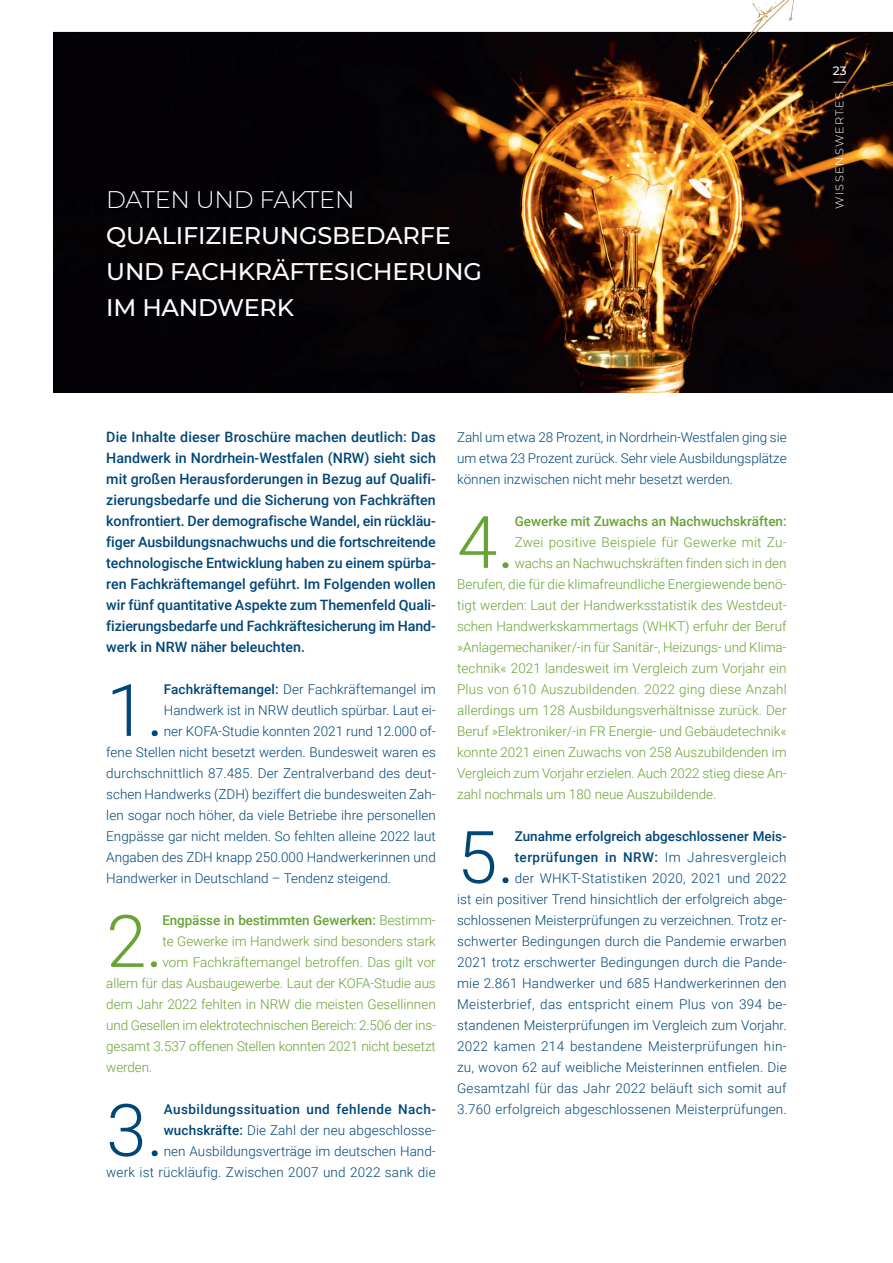
<style>
.page{position:relative;width:893px;height:1263px;background:#fff}
.page>*{position:absolute;margin:0;border:0;box-sizing:border-box;transform-origin:0 0}
.t1{font:300 72.6px "Roboto";color:#004677}
.t2{font:300 72.6px "Roboto";color:#68a335}
.t3{font:500 24px/36px "Montserrat";letter-spacing:-.01em;color:#fff}
.t4{font:300 24px "Montserrat";letter-spacing:-.01em;color:#fff}
.t5{font:500 14.25px/21px "Roboto";letter-spacing:-.005em;color:#004677;text-align:justify}
.t6{font:300 13.5px/21px "Roboto";letter-spacing:.005em;color:#004677;text-align:right}
.t7{font:300 13.5px "Roboto";color:#68a335}
.t8{font:500 13.5px "Roboto";letter-spacing:-.005em;color:#68a335}
.t9{font:300 13.5px "Roboto";letter-spacing:.02em;color:#68a335}
.t10{font:500 12px "Montserrat";color:#fff}
.t11{font:300 11.25px "Montserrat";letter-spacing:.11em;color:#fff}
.s1{font-weight:500}
.s2{font-weight:300}
</style>
<div class="page">
<hr style="left:0;top:0;width:1px;height:1263px;background:#57585a">
<img style="left:53px;top:0;width:840px;height:393px">
<svg style="left:833px;top:82px;width:13px;height:1px"></svg>
<h2 class="t4" style="left:106px;top:183px;width:250px">DATEN UND FAKTEN</h2>
<h2 class="t3" style="left:106px;top:216px;width:377px">QUALIFIZIERUNGSBEDARFE<br>UND FACHKRÄFTESICHERUNG<br>IM HANDWERK</h2>
<p class="t5" style="left:106px;top:426px;width:331px">Die Inhalte dieser Broschüre machen deutlich: Das Handwerk in Nordrhein-Westfalen (NRW) sieht sich mit großen Herausforderungen in Bezug auf Qualifi&shy;zierungsbedarfe und die Sicherung von Fachkräften konfrontiert. Der demografische Wandel, ein rückläu&shy;figer Ausbildungsnachwuchs und die fortschreitende technologische Entwicklung haben zu einem spürba&shy;ren Fachkräftemangel geführt. Im Folgenden wollen wir fünf quantitative Aspekte zum Themenfeld Quali&shy;fizierungsbedarfe und Fachkräftesicherung im Hand&shy;werk in NRW näher beleuchten.</p>
<h1 class="t1" style="left:106px;top:659px;width:59px">1.</h1>
<p class="t6" style="left:164px;top:678px;width:273px"><span class="s1">Fachkräftemangel:</span> Der Fachkräftemangel im</p>
<p class="t6" style="left:164px;top:699px;width:273px">Handwerk ist in NRW deutlich spürbar. Laut ei-</p>
<p class="t6" style="left:164px;top:720px;width:273px">ner KOFA-Studie konnten 2021 rund 12.000 of-</p>
<p class="t6" style="left:106px;top:741px;width:331px">fene Stellen nicht besetzt werden. Bundesweit waren es</p>
<p class="t6" style="left:106px;top:762px;width:331px">durchschnittlich 87.485. Der Zentralverband des deut-</p>
<p class="t6" style="left:106px;top:783px;width:331px">schen Handwerks (ZDH) beziffert die bundesweiten Zah-</p>
<p class="t6" style="left:106px;top:804px;width:331px">len sogar noch höher, da viele Betriebe ihre personellen</p>
<p class="t6" style="left:106px;top:825px;width:331px">Engpässe gar nicht melden. So fehlten alleine 2022 laut</p>
<p class="t6" style="left:106px;top:846px;width:331px">Angaben des ZDH knapp 250.000 Handwerkerinnen und</p>
<p class="t6" style="left:106px;top:867px;width:286px">Handwerker in Deutschland – Tendenz steigend.</p>
<h1 class="t2" style="left:106px;top:890px;width:58px">2.</h1>
<p class="t8" style="left:162px;top:911px;width:275px">Engpässe in bestimmten Gewerken: <span class="s2">Bestimm-</span></p>
<p class="t7" style="left:162px;top:932px;width:275px">te Gewerke im Handwerk sind besonders stark</p>
<p class="t7" style="left:162px;top:953px;width:275px">vom Fachkräftemangel betroffen. Das gilt vor</p>
<p class="t7" style="left:106px;top:974px;width:331px">allem für das Ausbaugewerbe. Laut der KOFA-Studie aus</p>
<p class="t7" style="left:106px;top:995px;width:331px">dem Jahr 2022 fehlten in NRW die meisten Gesellinnen</p>
<p class="t7" style="left:106px;top:1016px;width:331px">und Gesellen im elektrotechnischen Bereich: 2.506 der ins-</p>
<p class="t7" style="left:106px;top:1037px;width:331px">gesamt 3.537 offenen Stellen konnten 2021 nicht besetzt</p>
<p class="t7" style="left:106px;top:1058px;width:47px">werden.</p>
<h1 class="t1" style="left:106px;top:1079px;width:59px">3.</h1>
<p class="t6" style="left:106px;top:1098px;width:331px"><span class="s1">Ausbildungssituation und fehlende Nach&shy;wuchskräfte:</span> Die Zahl der neu abgeschlosse-<br>nen Ausbildungsverträge im deutschen Hand-<br>werk ist rückläufig. Zwischen 2007 und 2022 sank die</p>
<p class="t6" style="left:457px;top:426px;width:331px;text-align:justify">Zahl um etwa 28 Prozent, in Nordrhein-Westfalen ging sie um etwa 23 Prozent zurück. Sehr viele Ausbildungsplätze können inzwischen nicht mehr besetzt werden.</p>
<h1 class="t2" style="left:457px;top:491px;width:59px">4.</h1>
<p class="t8" style="left:515px;top:512px;width:273px">Gewerke mit Zuwachs an Nachwuchskräften:</p>
<p class="t9" style="left:515px;top:533px;width:273px">Zwei positive Beispiele für Gewerke mit Zu-</p>
<p class="t7" style="left:515px;top:554px;width:273px">wachs an Nachwuchskräften finden sich in den</p>
<p class="t7" style="left:457px;top:575px;width:331px">Berufen, die für die klimafreundliche Energiewende benö-</p>
<p class="t7" style="left:457px;top:596px;width:331px">tigt werden: Laut der Handwerksstatistik des Westdeut-</p>
<p class="t7" style="left:457px;top:617px;width:331px">schen Handwerkskammertags (WHKT) erfuhr der Beruf</p>
<p class="t7" style="left:457px;top:638px;width:331px">»Anlagemechaniker/-in für Sanitär-, Heizungs- und Klima-</p>
<p class="t7" style="left:457px;top:659px;width:331px">technik« 2021 landesweit im Vergleich zum Vorjahr ein</p>
<p class="t7" style="left:457px;top:680px;width:331px">Plus von 610 Auszubildenden. 2022 ging diese Anzahl</p>
<p class="t7" style="left:457px;top:701px;width:331px">allerdings um 128 Ausbildungsverhältnisse zurück. Der</p>
<p class="t7" style="left:457px;top:722px;width:331px">Beruf »Elektroniker/-in FR Energie- und Gebäudetechnik«</p>
<p class="t7" style="left:457px;top:743px;width:331px">konnte 2021 einen Zuwachs von 258 Auszubildenden im</p>
<p class="t7" style="left:457px;top:764px;width:331px">Vergleich zum Vorjahr erzielen. Auch 2022 stieg diese An-</p>
<p class="t7" style="left:457px;top:785px;width:261px">zahl nochmals um 180 neue Auszubildende.</p>
<h1 class="t1" style="left:457px;top:806px;width:59px">5.</h1>
<p class="t6" style="left:457px;top:825px;width:331px"><span class="s1">Zunahme erfolgreich abgeschlossener Meis&shy;terprüfungen in NRW:</span> Im Jahresvergleich<br>der WHKT-Statistiken 2020, 2021 und 2022<br>ist ein positiver Trend hinsichtlich der erfolgreich abge&shy;schlossenen Meisterprüfungen zu verzeichnen. Trotz er&shy;schwerter Bedingungen durch die Pandemie erwarben 2021 trotz erschwerter Bedingungen durch die Pande&shy;mie 2.861 Handwerker und 685 Handwerkerinnen den Meisterbrief, das entspricht einem Plus von 394 be&shy;standenen Meisterprüfungen im Vergleich zum Vorjahr.<br>2022 kamen 214 bestandene Meisterprüfungen hin&shy;zu, wovon 62 auf weibliche Meisterinnen entfielen. Die Gesamtzahl für das Jahr 2022 beläuft sich somit auf 3.760 erfolgreich abgeschlossenen Meisterprüfungen.</p>
<p class="t10" style="left:833px;top:63px;width:15px">23</p>
<p class="t11" style="left:832px;top:208px;width:117px;rotate:-90deg">WISSENSWERTES</p>
</div>
